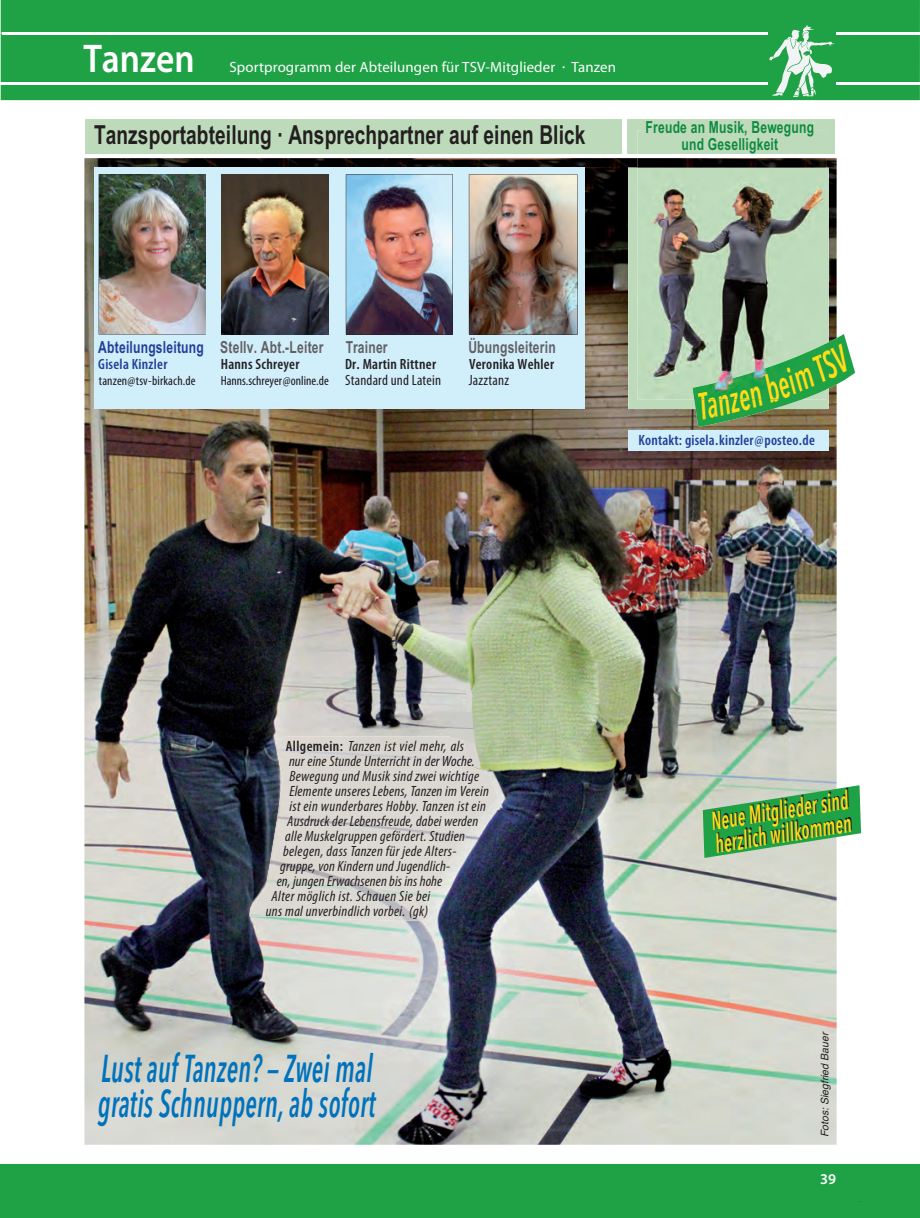
<style>
.page{position:relative;width:920px;height:1218px;background:#fff}
.page>*{position:absolute;margin:0;border:0;box-sizing:border-box;transform-origin:0 0}
.t1{font:italic 600 38.5px/35px "Avenir Next Condensed";letter-spacing:.01em;color:#0072bc;scale:.67 1}
.t2{font:700 26.25px "Arial Narrow";letter-spacing:.005em;color:#231f20;scale:.89 1}
.t3{font:italic 600 25.55px/23.3px "Avenir Next Condensed";color:#ffdd17;scale:.67 1}
.t4{font:700 16.62px "Arial Narrow";letter-spacing:.015em;color:#616164;scale:.89 1}
.t5{font:700 16.62px/16.1px "Arial Narrow";letter-spacing:.015em;color:#0f8a40;text-align:center;scale:.89 1}
.t6{font:700 16.62px "Arial Narrow";letter-spacing:.015em;color:#223f99;scale:.89 1}
.t7{font:italic condensed 14.88px "Myriad Pro";letter-spacing:.02em;color:#231f20}
.t8{font:14.88px "Myriad Pro";letter-spacing:.01em;color:#fff}
.t9{font:600 condensed 14.88px "Myriad Pro";letter-spacing:.01em;color:#223f99}
.t10{font:600 condensed 14.88px "Myriad Pro";letter-spacing:.02em;color:#231f20}
.t11{font:condensed 14.88px "Myriad Pro";letter-spacing:.01em;color:#231f20}
.t12{font:600 14.88px "Myriad Pro";color:#fff}
.t13{font:condensed 13.12px "Myriad Pro";color:#1a161a}
.t14{font:italic 10.5px "Helvetica";color:#231f20}
.s1{font-weight:600;font-size:40.25px}
.s2{font-weight:600;font-style:normal}
</style>
<div class="page">
<div style="left:1px;top:1164px;width:919px;height:54px;background:#1fa245"></div>
<div style="left:1px;top:0;width:919px;height:100px;background:#1fa245"></div>
<hr style="left:2px;top:32px;width:917px;height:2px;background:#fff">
<hr style="left:0;top:82px;width:919px;height:2px;background:#fff">
<div style="left:768px;top:25px;width:67px;height:73px;background:#1fa245"></div>
<svg style="left:769px;top:25px;width:65px;height:72px"></svg>
<img style="left:84px;top:158px;width:752px;height:987px">
<svg style="left:702px;top:785px;width:159px;height:73px;background:#5eb574"></svg>
<img style="left:249px;top:736px;width:249px;height:185px">
<svg style="left:445px;top:682px;width:35px;height:86px;background:#cccec5"></svg>
<img style="left:85px;top:119px;width:770px;height:332px">
<p class="t8" style="left:83px;top:62px;width:534px"><span class="s1">Tanzen</span> Sportprogramm der Abteilungen für TSV-Mitglieder · Tanzen</p>
<p class="t2" style="left:94px;top:125px;width:553px">Tanzsportabteilung ∙ Ansprechpartner auf einen Blick</p>
<p class="t5" style="left:645px;top:121px;width:191px">Freude an Musik, Bewegung und Geselligkeit</p>
<p class="t6" style="left:98px;top:341px;width:120px">Abteilungsleitung</p>
<p class="t9" style="left:98px;top:359px;width:71px">Gisela Kinzler</p>
<p class="t4" style="left:220px;top:341px;width:118px">Stellv. Abt.-Leiter</p>
<p class="t4" style="left:346px;top:341px;width:48px">Trainer</p>
<p class="t10" style="left:221px;top:359px;width:80px">Hanns Schreyer</p>
<p class="t10" style="left:345px;top:359px;width:92px">Dr. Martin Rittner</p>
<p class="t4" style="left:468px;top:341px;width:100px">Übungsleiterin</p>
<p class="t10" style="left:469px;top:359px;width:87px">Veronika Wehler</p>
<p class="t11" style="left:345px;top:375px;width:97px">Standard und Latein</p>
<p class="t13" style="left:99px;top:376px;width:98px">tanzen@tsv-birkach.de</p>
<p class="t13" style="left:221px;top:376px;width:110px">Hanns.schreyer@ online.de</p>
<p class="t11" style="left:469px;top:375px;width:42px">Jazztanz</p>
<p class="t9" style="left:638px;top:435px;width:178px">Kontakt: gisela.kinzler@posteo.de</p>
<p class="t7" style="left:286px;top:737px;width:180px"><span class="s2">Allgemein:</span> Tanzen ist viel mehr, als</p>
<p class="t7" style="left:289px;top:752px;width:187px">nur eine Stunde Unterricht in der Woche.</p>
<p class="t7" style="left:289px;top:767px;width:191px">Bewegung und Musik sind zwei wichtige</p>
<p class="t7" style="left:289px;top:782px;width:201px">Elemente unseres Lebens, Tanzen im Verein</p>
<p class="t7" style="left:289px;top:797px;width:198px">ist ein wunderbares Hobby. Tanzen ist ein</p>
<p class="t7" style="left:287px;top:812px;width:192px">Ausdruck der Lebensfreude, dabei werden</p>
<p class="t7" style="left:285px;top:827px;width:181px">alle Muskelgruppen gefördert. Studien</p>
<p class="t7" style="left:283px;top:842px;width:175px">belegen, dass Tanzen für jede Alters-</p>
<p class="t7" style="left:280px;top:857px;width:172px">gruppe, von Kindern und Jugendlich-</p>
<p class="t7" style="left:277px;top:872px;width:167px">en, jungen Erwachsenen bis ins hohe</p>
<p class="t7" style="left:271px;top:887px;width:160px">Alter möglich ist. Schauen Sie bei</p>
<p class="t7" style="left:266px;top:902px;width:164px">uns mal unverbindlich vorbei. (gk)</p>
<p class="t1" style="left:98px;top:1055px;width:415px">Lust auf Tanzen? — Zwei mal gratis Schnuppern, ab sofort</p>
<p class="t3" style="left:709px;top:812px;width:208px;rotate:-9deg">Neue Mitglieder sind herzlich willkommen</p>
<p class="t14" style="left:821px;top:1137px;width:107px;rotate:-90deg">Fotos: Siegfried Bauer</p>
<p class="t12" style="left:820px;top:1170px;width:17px">39</p>
</div>
